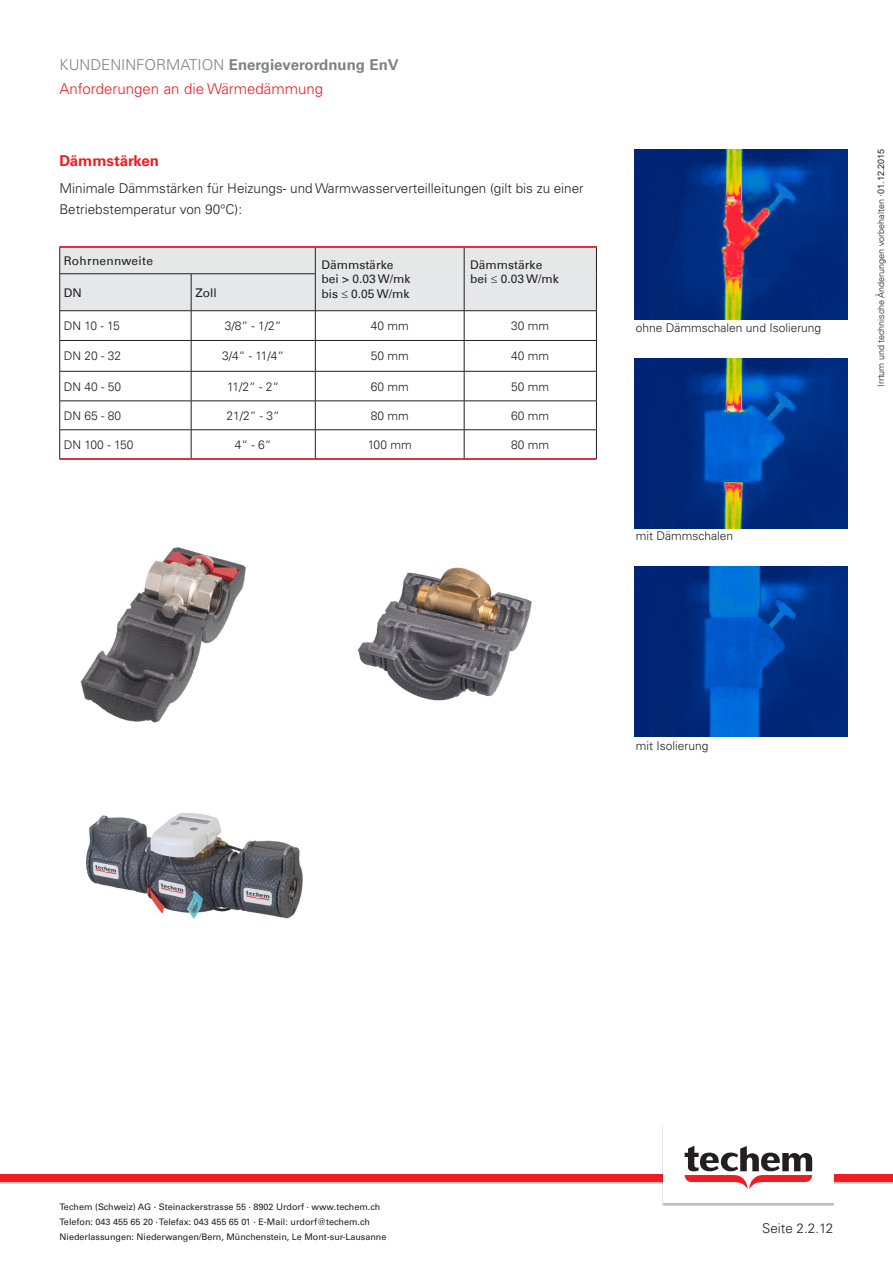
<style>
.page{position:relative;width:893px;height:1263px;background:#fff}
.page>*{position:absolute;margin:0;border:0;box-sizing:border-box;transform-origin:0 0}
.t1{font:700 15px "Univers LT Pro 65";color:#808285}
.t2{font:300 15px "Univers LT Pro 45";color:#ee1d23}
.t3{font:700 15px "Univers LT Pro 65";color:#ee1d23}
.t4{font:300 13.5px "Univers LT Pro 45";color:#231f20}
.t5{font:300 12px "Univers 45";color:#231f20}
.t6{font:12px "Univers 55 Roman";color:#231f20}
.t7{font:300 12px "Univers LT Pro 45";color:#231f20}
.t8{font:12px "Univers 55 Roman";letter-spacing:.02em;color:#231f20}
.t9{font:9px/15px "Univers LT Pro 55 Roman";color:#231f20}
.t10{font:300 9px "Univers 45";color:#231f20}
.s1{font-family:"Univers LT Pro 45";font-weight:300}
.s2{font-family:"Arial";font-weight:400}
</style>
<div class="page">
<div style="left:0;top:1175px;width:893px;height:9px;background:#bfbdbe"></div>
<div style="left:0;top:1175px;width:893px;height:7px;background:#ee1d23"></div>
<div style="left:662px;top:1125px;width:172px;height:80px;background:#bdbcbc"></div>
<div style="left:663px;top:1124px;width:170px;height:79px;background:#fff"></div>
<svg style="left:685px;top:1146px;width:127px;height:43px"></svg>
<img style="left:80px;top:547px;width:166px;height:176px">
<img style="left:357px;top:567px;width:175px;height:134px">
<img style="left:86px;top:813px;width:217px;height:106px">
<img style="left:635px;top:150px;width:213px;height:170px">
<img style="left:635px;top:358px;width:213px;height:170px">
<img style="left:635px;top:567px;width:213px;height:169px">
<svg style="left:59px;top:247px;width:538px;height:93px"></svg>
<hr style="left:60px;top:340px;width:131px;height:1px;background:#231f20">
<hr style="left:59px;top:341px;width:1px;height:30px;background:#231f20">
<hr style="left:191px;top:340px;width:124px;height:1px;background:#231f20">
<hr style="left:191px;top:341px;width:1px;height:30px;background:#231f20">
<hr style="left:315px;top:340px;width:149px;height:1px;background:#231f20">
<hr style="left:315px;top:341px;width:1px;height:30px;background:#231f20">
<hr style="left:464px;top:340px;width:133px;height:1px;background:#231f20">
<hr style="left:464px;top:341px;width:1px;height:30px;background:#231f20">
<hr style="left:596px;top:341px;width:1px;height:30px;background:#231f20">
<hr style="left:60px;top:371px;width:131px;height:1px;background:#231f20">
<hr style="left:59px;top:371px;width:1px;height:30px;background:#231f20">
<hr style="left:191px;top:371px;width:124px;height:1px;background:#231f20">
<hr style="left:191px;top:371px;width:1px;height:30px;background:#231f20">
<hr style="left:315px;top:371px;width:149px;height:1px;background:#231f20">
<hr style="left:315px;top:371px;width:1px;height:30px;background:#231f20">
<hr style="left:464px;top:371px;width:133px;height:1px;background:#231f20">
<hr style="left:464px;top:371px;width:1px;height:30px;background:#231f20">
<hr style="left:596px;top:371px;width:1px;height:30px;background:#231f20">
<hr style="left:60px;top:401px;width:131px;height:1px;background:#231f20">
<hr style="left:191px;top:401px;width:124px;height:1px;background:#231f20">
<hr style="left:315px;top:401px;width:149px;height:1px;background:#231f20">
<hr style="left:464px;top:401px;width:133px;height:1px;background:#231f20">
<hr style="left:60px;top:429px;width:131px;height:1px;background:#231f20">
<svg style="left:59px;top:401px;width:1px;height:58px"></svg>
<hr style="left:191px;top:429px;width:124px;height:1px;background:#231f20">
<svg style="left:191px;top:401px;width:1px;height:57px"></svg>
<hr style="left:315px;top:429px;width:149px;height:1px;background:#231f20">
<svg style="left:315px;top:401px;width:1px;height:57px"></svg>
<hr style="left:464px;top:429px;width:133px;height:1px;background:#231f20">
<svg style="left:464px;top:401px;width:1px;height:57px"></svg>
<svg style="left:596px;top:401px;width:1px;height:58px"></svg>
<hr style="left:464px;top:459px;width:133px;height:1px;background:#231f20">
<hr style="left:60px;top:246px;width:537px;height:2px;background:#ee1d23">
<hr style="left:60px;top:458px;width:536px;height:2px;background:#ee1d23">
<p class="t1" style="left:60px;top:56px;width:341px"><span class="s1">KUNDENINFORMATION</span> Energieverordnung EnV</p>
<p class="t2" style="left:60px;top:80px;width:265px">Anforderungen an die Wärmedämmung</p>
<p class="t3" style="left:60px;top:152px;width:101px">Dämmstärken</p>
<p class="t4" style="left:60px;top:180px;width:526px">Minimale Dämmstärken für Heizungs- und Warmwasserverteilleitungen (gilt bis zu einer</p>
<p class="t4" style="left:60px;top:201px;width:184px">Betriebstemperatur von 90°C):</p>
<p class="t8" style="left:64px;top:253px;width:91px">Rohrnennweite</p>
<p class="t6" style="left:321px;top:258px;width:74px">Dämmstärke</p>
<p class="t6" style="left:321px;top:272px;width:91px">bei &gt; 0.03 W/mk</p>
<p class="t6" style="left:321px;top:286px;width:90px">bis ≤ 0.05 W/mk</p>
<p class="t6" style="left:470px;top:258px;width:74px">Dämmstärke</p>
<p class="t6" style="left:470px;top:272px;width:90px">bei ≤ 0.03 W/mk</p>
<p class="t6" style="left:64px;top:285px;width:19px">DN</p>
<p class="t6" style="left:195px;top:285px;width:23px">Zoll</p>
<p class="t5" style="left:64px;top:319px;width:57px">DN 10 - 15</p>
<p class="t5" style="left:225px;top:319px;width:58px">3/8“ - 1/2“</p>
<p class="t5" style="left:371px;top:319px;width:40px">40 mm</p>
<p class="t5" style="left:511px;top:319px;width:40px">30 mm</p>
<p class="t5" style="left:64px;top:349px;width:59px">DN 20 - 32</p>
<p class="t5" style="left:222px;top:349px;width:64px">3/4“ - 11/4“</p>
<p class="t5" style="left:371px;top:349px;width:40px">50 mm</p>
<p class="t5" style="left:511px;top:349px;width:40px">40 mm</p>
<p class="t5" style="left:64px;top:379px;width:59px">DN 40 - 50</p>
<p class="t5" style="left:227px;top:379px;width:53px">11/2“ - 2“</p>
<p class="t5" style="left:371px;top:379px;width:40px">60 mm</p>
<p class="t5" style="left:511px;top:379px;width:40px">50 mm</p>
<p class="t5" style="left:64px;top:408px;width:59px">DN 65 - 80</p>
<p class="t5" style="left:227px;top:408px;width:55px">21/2“ - 3“</p>
<p class="t5" style="left:371px;top:408px;width:40px">80 mm</p>
<p class="t5" style="left:511px;top:408px;width:40px">60 mm</p>
<p class="t5" style="left:64px;top:437px;width:71px">DN 100 - 150</p>
<p class="t5" style="left:235px;top:437px;width:38px">4“ - 6“</p>
<p class="t5" style="left:368px;top:437px;width:46px">100 mm</p>
<p class="t5" style="left:511px;top:437px;width:40px">80 mm</p>
<p class="t7" style="left:636px;top:320px;width:187px">ohne Dämmschalen und Isolierung</p>
<p class="t7" style="left:636px;top:528px;width:99px">mit Dämmschalen</p>
<p class="t10" style="left:876px;top:387px;width:239px;rotate:-90deg">Irrtum und technische Änderungen vorbehalten <span class="s2">·01.12.2015</span></p>
<p class="t7" style="left:636px;top:738px;width:74px">mit Isolierung</p>
<p class="t9" style="left:60px;top:1199px;width:328px">Techem (Schweiz) AG · Steinackerstrasse 55 · 8902 Urdorf · www.techem.ch<br>Telefon: 043 455 65 20 · Telefax: 043 455 65 01 · E-Mail: urdorf@techem.ch<br>Niederlassungen: Niederwangen/Bern, Münchenstein, Le Mont-sur-Lausanne</p>
<h2 class="t4" style="left:762px;top:1220px;width:73px">Seite 2.2.12</h2>
</div>
